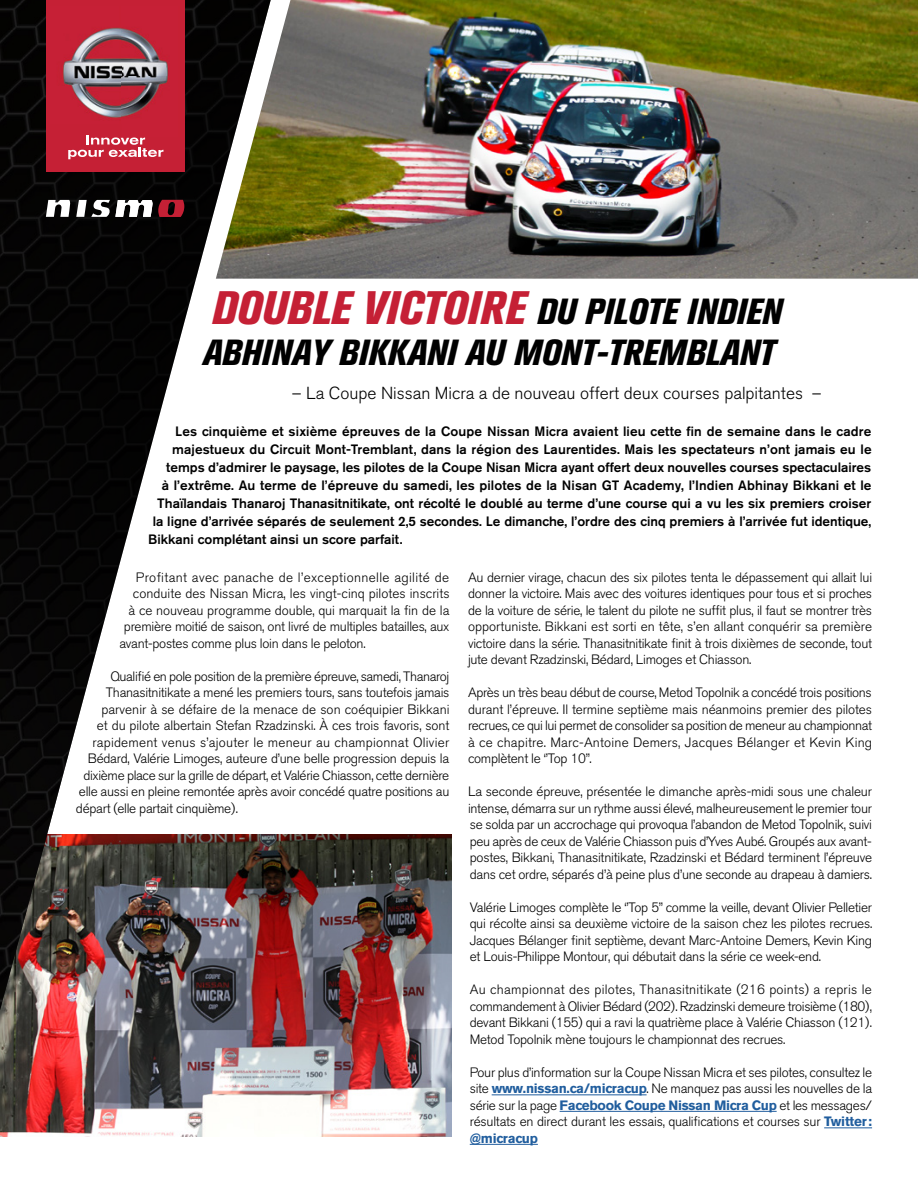
<style>
.page{position:relative;width:918px;height:1188px;background:#fff}
.page>*{position:absolute;margin:0;border:0;box-sizing:border-box;transform-origin:0 0}
.t1{font:italic 800 condensed 46.5px "Nissan AG";color:#c52035}
.t2{font:italic 800 condensed 36px "Nissan AG";color:#000}
.t3{font:300 17.25px "Nissan AG";color:#000}
.t4{font:300 13.5px/16.5px "Nissan AG";letter-spacing:-.02em;color:#000;text-align:justify}
.t5{font:500 13.5px "Nissan AG";color:#000}
.t6{font:300 13.5px "Nissan AG";letter-spacing:.015em;color:#000}
.t7{font:300 13.5px "Nissan AG";color:#000}
.t8{font:300 13.5px "Nissan AG";letter-spacing:.005em;color:#000}
.t9{font:300 13.5px "Nissan AG";letter-spacing:.025em;color:#000}
.s1{font-size:36px;color:#000}
.s2{font-weight:700;color:#215e9e}
</style>
<div class="page">
<img style="left:281px;top:835px;width:171px;height:301px">
<img style="left:0;top:834px;width:281px;height:303px">
<img style="left:0;top:0;width:271px;height:1010px">
<img style="left:216px;top:0;width:702px;height:279px">
<svg style="left:46px;top:200px;width:24px;height:17px"></svg>
<svg style="left:76px;top:200px;width:108px;height:17px"></svg>
<div style="left:46px;top:0;width:138px;height:172px;background:#c52035"></div>
<img style="left:63px;top:27px;width:105px;height:91px">
<svg style="left:68px;top:135px;width:95px;height:24px"></svg>
<hr style="left:492px;top:1095px;width:155px;height:1px;background:#215e9e">
<hr style="left:560px;top:1111px;width:217px;height:1px;background:#215e9e">
<hr style="left:824px;top:1128px;width:48px;height:1px;background:#215e9e">
<hr style="left:470px;top:1144px;width:68px;height:1px;background:#215e9e">
<h1 class="t1" style="left:211px;top:283px;width:572px">DOUBLE VICTOIRE <span class="s1">DU PILOTE INDIEN</span></h1>
<h2 class="t2" style="left:202px;top:333px;width:574px">ABHINAY BIKKANI AU MONT-TREMBLANT</h2>
<p class="t3" style="left:292px;top:383px;width:531px">– La Coupe Nissan Micra a de nouveau offert deux courses palpitantes –</p>
<p class="t5" style="left:175px;top:423px;width:698px">Les cinquième et sixième épreuves de la Coupe Nissan Micra avaient lieu cette fin de semaine dans le cadre</p>
<p class="t5" style="left:172px;top:441px;width:701px">majestueux du Circuit Mont-Tremblant, dans la région des Laurentides. Mais les spectateurs n’ont jamais eu le</p>
<p class="t5" style="left:166px;top:459px;width:707px">temps d’admirer le paysage, les pilotes de la Coupe Nisan Micra ayant offert deux nouvelles courses spectaculaires</p>
<p class="t5" style="left:162px;top:477px;width:711px">à l’extrême. Au terme de l’épreuve du samedi, les pilotes de la Nisan GT Academy, l’Indien Abhinay Bikkani et le</p>
<p class="t5" style="left:157px;top:495px;width:716px">Thaïlandais Thanaroj Thanasitnitikate, ont récolté le doublé au terme d’une course qui a vu les six premiers croiser</p>
<p class="t5" style="left:153px;top:513px;width:720px">la ligne d’arrivée séparés de seulement 2,5 secondes. Le dimanche, l’ordre des cinq premiers à l’arrivée fut identique,</p>
<p class="t5" style="left:148px;top:531px;width:256px">Bikkani complétant ainsi un score parfait.</p>
<p class="t9" style="left:136px;top:570px;width:315px">Profitant avec panache de l’exceptionnelle agilité de</p>
<p class="t7" style="left:133px;top:586px;width:318px">conduite des Nissan Micra, les vingt-cinq pilotes inscrits</p>
<p class="t4" style="left:128px;top:602px;width:323px">à ce nouveau programme double, qui marquait la fin de la</p>
<p class="t4" style="left:124px;top:619px;width:327px">première moitié de saison, ont livré de multiples batailles, aux</p>
<p class="t4" style="left:119px;top:635px;width:248px">avant-postes comme plus loin dans le peloton.</p>
<p class="t4" style="left:110px;top:668px;width:340px">Qualifié en pole position de la première épreuve, samedi, Thanaroj</p>
<p class="t4" style="left:106px;top:685px;width:345px">Thanasitnitikate a mené les premiers tours, sans toutefois jamais</p>
<p class="t8" style="left:101px;top:702px;width:350px">parvenir à se défaire de la menace de son coéquipier Bikkani</p>
<p class="t4" style="left:97px;top:718px;width:354px">et du pilote albertain Stefan Rzadzinski. À ces trois favoris, sont</p>
<p class="t6" style="left:92px;top:735px;width:358px">rapidement venus s’ajouter le meneur au championnat Olivier</p>
<p class="t4" style="left:88px;top:751px;width:363px">Bédard, Valérie Limoges, auteure d’une belle progression depuis la</p>
<p class="t4" style="left:83px;top:767px;width:367px">dixième place sur la grille de départ, et Valérie Chiasson, cette dernière</p>
<p class="t4" style="left:79px;top:784px;width:372px">elle aussi en pleine remontée après avoir concédé quatre positions au</p>
<p class="t4" style="left:76px;top:800px;width:163px">départ (elle partait cinquième).</p>
<p class="t4" style="left:468px;top:569px;width:406px">Au dernier virage, chacun des six pilotes tenta le dépassement qui allait lui donner la victoire. Mais avec des voitures identiques pour tous et si proches de la voiture de série, le talent du pilote ne suffit plus, il faut se montrer très opportuniste. Bikkani est sorti en tête, s’en allant conquérir sa première victoire dans la série. Thanasitnitikate finit à trois dixièmes de seconde, tout jute devant Rzadzinski, Bédard, Limoges et Chiasson.</p>
<p class="t4" style="left:468px;top:685px;width:406px">Après un très beau début de course, Metod Topolnik a concédé trois positions durant l’épreuve. Il termine septième mais néanmoins premier des pilotes recrues, ce qui lui permet de consolider sa position de meneur au championnat à ce chapitre. Marc-Antoine Demers, Jacques Bélanger et Kevin King complètent le ‘’Top 10’’.</p>
<p class="t4" style="left:468px;top:784px;width:406px">La seconde épreuve, présentée le dimanche après-midi sous une chaleur intense, démarra sur un rythme aussi élevé, malheureusement le premier tour se solda par un accrochage qui provoqua l’abandon de Metod Topolnik, suivi peu après de ceux de Valérie Chiasson puis d’Yves Aubé. Groupés aux avant&shy;postes, Bikkani, Thanasitnitikate, Rzadzinski et Bédard terminent l’épreuve dans cet ordre, séparés d’à peine plus d’une seconde au drapeau à damiers.</p>
<p class="t4" style="left:470px;top:899px;width:404px">Valérie Limoges complète le ‘’Top 5’’ comme la veille, devant Olivier Pelletier qui récolte ainsi sa deuxième victoire de la saison chez les pilotes recrues.<br>Jacques Bélanger finit septième, devant Marc-Antoine Demers, Kevin King et Louis-Philippe Montour, qui débutait dans la série ce week-end.</p>
<p class="t4" style="left:470px;top:982px;width:404px">Au championnat des pilotes, Thanasitnitikate (216 points) a repris le commandement à Olivier Bédard (202). Rzadzinski demeure troisième (180), devant Bikkani (155) qui a ravi la quatrième place à Valérie Chiasson (121).<br>Metod Topolnik mène toujours le championnat des recrues.</p>
<p class="t4" style="left:470px;top:1064px;width:404px">Pour plus d’information sur la Coupe Nissan Micra et ses pilotes, consultez le site <span class="s2">www.nissan.ca/micracup</span>. Ne manquez pas aussi les nouvelles de la série sur la page <span class="s2">Facebook Coupe Nissan Micra Cup</span> et les messages/ résultats en direct durant les essais, qualifications et courses sur <span class="s2">Twitter: @micracup</span></p>
</div>
